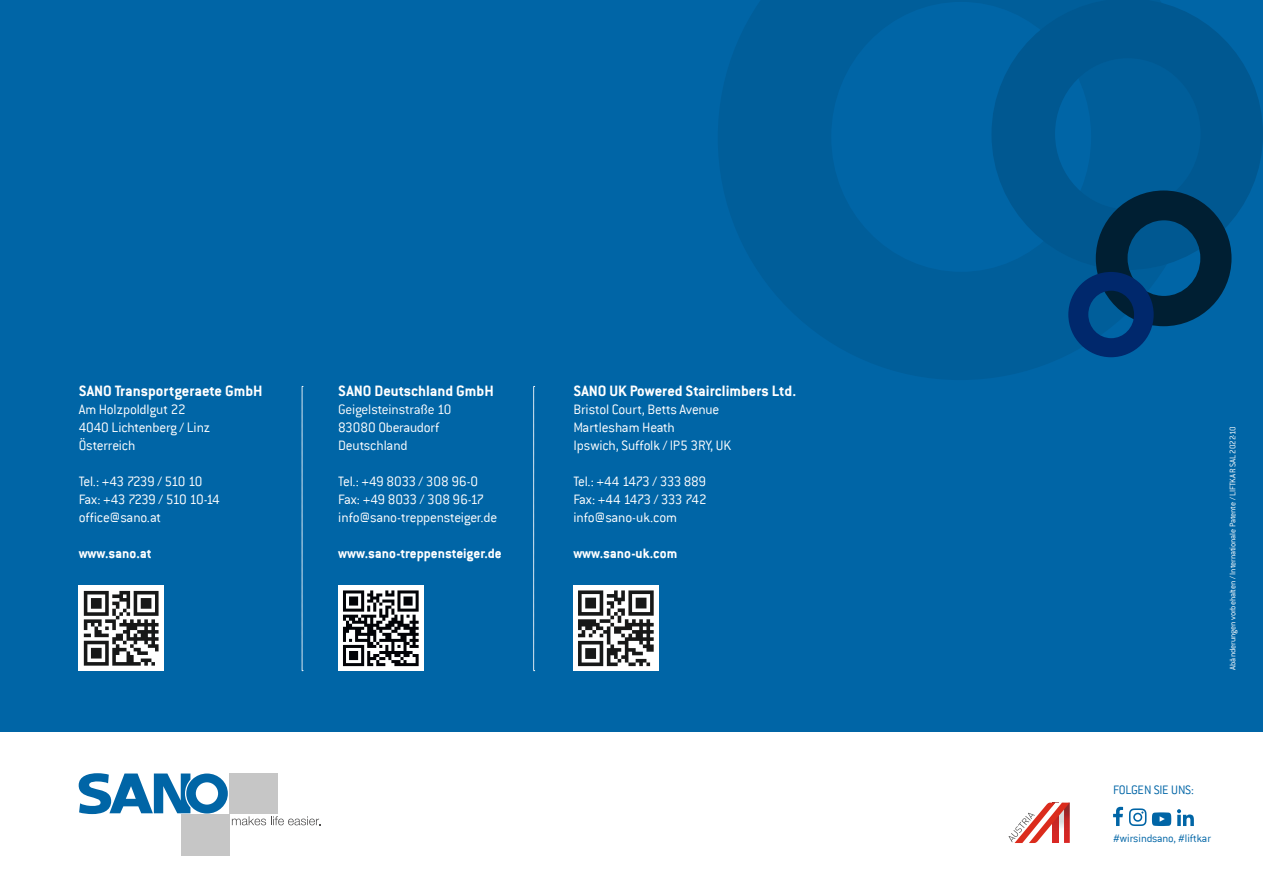
<style>
.page{position:relative;width:1263px;height:893px;background:#fff}
.page>*{position:absolute;margin:0;border:0;box-sizing:border-box;transform-origin:0 0}
.t1{font:700 16.5px "Conduit ITC Pro";color:#fff}
.t2{font:300 15px "Conduit ITC";letter-spacing:-.015em;color:#fff}
.t3{font:700 15px "Conduit ITC";color:#fff}
.t4{font:300 15px "Conduit ITC";letter-spacing:-.065em;color:#fff}
.t5{font:300 15px "Conduit ITC Pro";letter-spacing:-.015em;color:#fff}
.t6{font:300 15px "Conduit ITC";letter-spacing:-.04em;color:#fff}
.t7{font:300 15px "Conduit ITC";letter-spacing:-.045em;color:#fff}
.t8{font:300 13.5px "Conduit ITC";letter-spacing:-.02em;color:#0065a6}
.t9{font:300 12px "Conduit ITC";color:#0065a6}
.t10{font:300 9px "Conduit ITC";letter-spacing:-.015em;color:#fff}
.s1{font-family:"Conduit ITC Pro"}
</style>
<div class="page">
<div style="left:0;top:0;width:1263px;height:731px;background:#0065a6"></div>
<svg style="left:302px;top:386px;width:1px;height:285px"></svg>
<svg style="left:533px;top:386px;width:2px;height:285px"></svg>
<div style="left:79px;top:586px;width:85px;height:85px;background:#fff"></div>
<svg style="left:84px;top:591px;width:75px;height:75px"></svg>
<svg style="left:718px;top:0;width:396px;height:380px;fill:#005e9a"></svg>
<svg style="left:991px;top:0;width:272px;height:270px;fill:#005992"></svg>
<svg style="left:1068px;top:190px;width:163px;height:167px"></svg>
<svg style="left:1129px;top:808px;width:17px;height:18px"></svg>
<svg style="left:1177px;top:809px;width:17px;height:17px"></svg>
<svg style="left:1152px;top:812px;width:19px;height:14px"></svg>
<svg style="left:1113px;top:807px;width:10px;height:19px"></svg>
<div style="left:181px;top:814px;width:48px;height:41px;background:#c6c6c6"></div>
<svg style="left:79px;top:773px;width:241px;height:52px"></svg>
<svg style="left:1009px;top:803px;width:61px;height:40px"></svg>
<div style="left:573px;top:586px;width:85px;height:85px;background:#fff"></div>
<div style="left:338px;top:586px;width:85px;height:85px;background:#fff"></div>
<svg style="left:578px;top:590px;width:76px;height:76px"></svg>
<svg style="left:343px;top:590px;width:76px;height:76px"></svg>
<p class="t1" style="left:79px;top:382px;width:185px">SANO Transportgeraete GmbH</p>
<p class="t2" style="left:79px;top:401px;width:109px">Am Holzpoldlgut 22</p>
<p class="t2" style="left:79px;top:419px;width:133px">4040 Lichtenberg / Linz</p>
<p class="t2" style="left:79px;top:437px;width:58px">Österreich</p>
<p class="t4" style="left:79px;top:473px;width:125px">Tel.: +43 7239 / 510 10</p>
<p class="t4" style="left:79px;top:491px;width:143px">Fax: +43 7239 / 510 10-14</p>
<p class="t2" style="left:79px;top:509px;width:84px">office@sano.at</p>
<p class="t3" style="left:79px;top:545px;width:75px">www.sano.at</p>
<p class="t1" style="left:338px;top:382px;width:157px">SANO Deutschland GmbH</p>
<p class="t5" style="left:338px;top:401px;width:115px">Geigelsteinstraße 10</p>
<p class="t2" style="left:338px;top:419px;width:102px">83080 Oberaudorf</p>
<p class="t2" style="left:338px;top:437px;width:71px">Deutschland</p>
<p class="t2" style="left:338px;top:473px;width:142px">Tel.: +49 8033 / 308 96-0</p>
<p class="t2" style="left:338px;top:491px;width:147px">Fax: +49 8033 / 308 96-17</p>
<p class="t2" style="left:338px;top:509px;width:161px">info@sano-treppensteiger.de</p>
<p class="t3" style="left:338px;top:545px;width:165px">www.sano-treppensteiger.de</p>
<p class="t1" style="left:573px;top:382px;width:224px">SANO UK Powered Stairclimbers Ltd.</p>
<p class="t2" style="left:573px;top:401px;width:148px">Bristol Court, Betts Avenue</p>
<p class="t2" style="left:573px;top:419px;width:103px">Martlesham Heath</p>
<p class="t2" style="left:573px;top:437px;width:160px">Ipswich, Suffolk / IP5 3RY, UK</p>
<p class="t6" style="left:573px;top:473px;width:134px">Tel.: +44 1473 / 333 889</p>
<p class="t7" style="left:573px;top:491px;width:135px">Fax: +44 1473 / 333 742</p>
<p class="t2" style="left:573px;top:509px;width:105px">info@sano-uk.com</p>
<p class="t3" style="left:573px;top:545px;width:106px">www.sano-uk.com</p>
<p class="t10" style="left:1227px;top:670px;width:245px;rotate:-90deg">Abänderungen vorbehalten / Internationale Patente / LIFTKAR SAL <span class="s1">2022-10</span></p>
<p class="t8" style="left:1113px;top:782px;width:82px">FOLGEN SIE UNS:</p>
<p class="t9" style="left:1113px;top:831px;width:99px">#wirsindsano, #liftkar</p>
</div>
